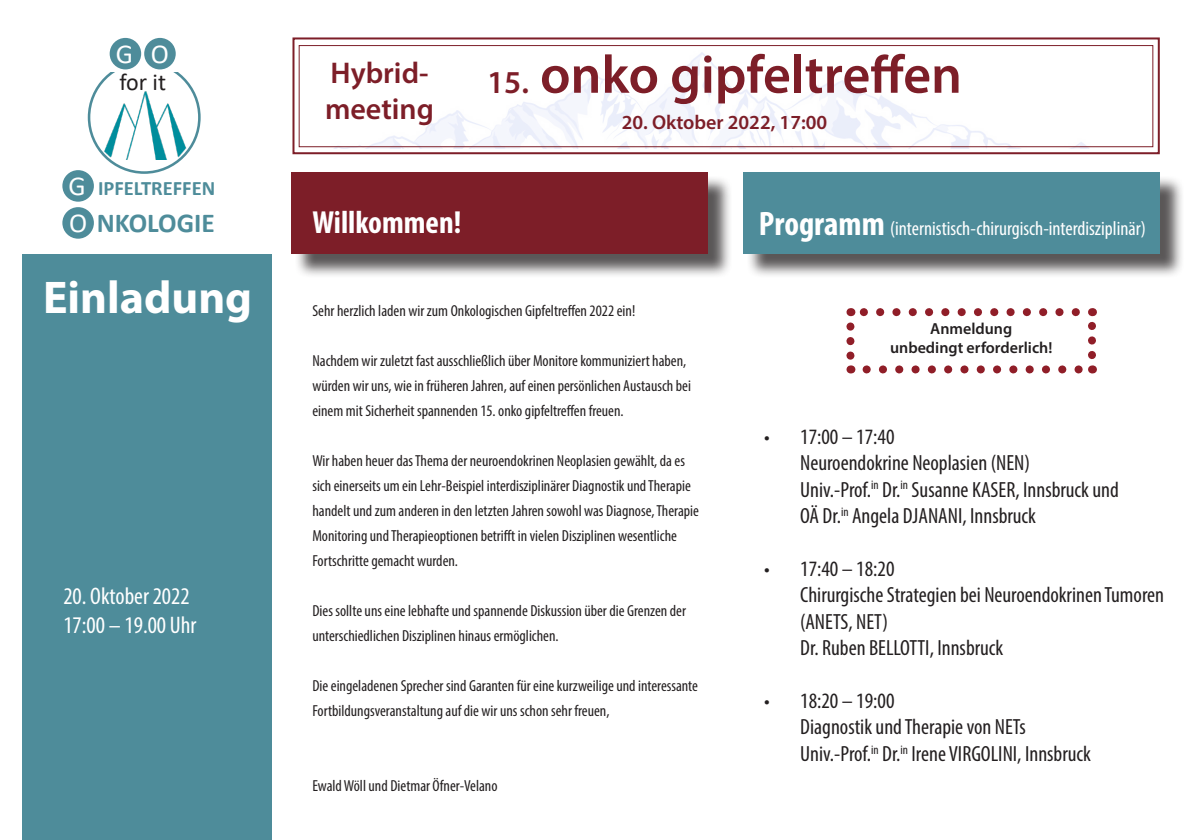
<style>
.page{position:relative;width:1191px;height:840px;background:#fff}
.page>*{position:absolute;margin:0;border:0;box-sizing:border-box;transform-origin:0 0}
.t1{font:600 54px "Myriad Pro";color:#7d1e28}
.t2{font:700 46px "Myriad Pro";color:#fff}
.t3{font:700 condensed 32px "Myriad Pro";color:#fff}
.t4{font:600 30px/36px "Myriad Pro";color:#7d1e28}
.t5{font:700 27.4px "Calibri";color:#4e8c9a}
.t6{font:27.4px "Calibri";color:#fff}
.t7{font:condensed 24px/28.8px "Myriad Pro";color:#fff}
.t8{font:24px "Calibri";color:#231f20}
.t9{font:condensed 22px/26.4px "Myriad Pro";color:#231f20}
.t10{font:700 20.6px "Calibri";color:#4e8c9a}
.t11{font:condensed 20px "Myriad Pro";color:#fff}
.t12{font:600 20px "Myriad Pro";color:#7d1e28}
.t13{font:condensed 16px/25px "Myriad Pro";color:#231f20}
.t14{font:600 16px "Myriad Pro";color:#231f20}
.s1{font-weight:400;font-size:27.4px;color:#fff}
.s2{font-weight:400;color:#fff}
.s3{font-size:32px}
.s4{font-weight:700;font-size:34px}
</style>
<div class="page">
<div style="left:294px;top:174px;width:438px;height:104px;background:#231f20;opacity:.75"></div>
<div style="left:291px;top:171px;width:416px;height:82px;background:#7d1e28"></div>
<div style="left:746px;top:174px;width:438px;height:104px;background:#231f20;opacity:.75"></div>
<div style="left:743px;top:171px;width:416px;height:82px;background:#4e8c9a"></div>
<div style="left:23px;top:255px;width:249px;height:584px;background:#4e8c9a"></div>
<div style="left:88px;top:61px;width:113px;height:113px;border:3px solid #4e8c9a;border-radius:50%"></div>
<div style="left:99px;top:38px;width:82px;height:34px;background:#fff"></div>
<div style="left:110px;top:38px;width:31px;height:31px;background:#4e8c9a;border-radius:50%"></div>
<div style="left:144px;top:38px;width:32px;height:31px;background:#4e8c9a;border-radius:50%"></div>
<div style="left:62px;top:170px;width:32px;height:31px;background:#4e8c9a;border-radius:50%"></div>
<div style="left:62px;top:207px;width:32px;height:31px;background:#4e8c9a;border-radius:50%"></div>
<img style="left:103px;top:91px;width:85px;height:69px">
<img style="left:298px;top:45px;width:856px;height:104px">
<div style="left:292px;top:37px;width:867px;height:117px;border:2px solid #7d1e28"></div>
<div style="left:299px;top:45px;width:854px;height:102px;border:1px solid #7d1e28"></div>
<svg style="left:866px;top:365px;width:217px;height:8px"></svg>
<svg style="left:859px;top:308px;width:216px;height:8px"></svg>
<svg style="left:846px;top:326px;width:8px;height:47px"></svg>
<svg style="left:1088px;top:308px;width:8px;height:47px"></svg>
<p class="t6" style="left:116px;top:35px;width:19px">G</p>
<p class="t6" style="left:151px;top:35px;width:20px">O</p>
<p class="t8" style="left:119px;top:65px;width:48px">for it</p>
<p class="t10" style="left:68px;top:173px;width:148px"><span class="s1">G</span> IPFELTREFFEN</p>
<p class="t5" style="left:69px;top:203px;width:147px"><span class="s2">O</span> NKOLOGIE</p>
<p class="t2" style="left:43px;top:267px;width:211px">Einladung</p>
<p class="t7" style="left:63px;top:581px;width:135px">20. Oktober 2022<br>17:00 – 19.00 Uhr</p>
<p class="t4" style="left:325px;top:54px;width:110px">Hybrid&shy;meeting</p>
<p class="t1" style="left:487px;top:40px;width:476px"><span class="s3">15.</span> onko gipfeltreffen</p>
<p class="t12" style="left:622px;top:109px;width:207px">20. Oktober 2022, 17:00</p>
<p class="t3" style="left:312px;top:202px;width:150px">Willkommen!</p>
<p class="t11" style="left:759px;top:216px;width:388px"><span class="s4">Programm</span> (internistisch-chirurgisch-interdisziplinär)</p>
<p class="t13" style="left:312px;top:297px;width:324px">Sehr herzlich laden wir zum Onkologischen Gipfeltreffen 2022 ein!</p>
<p class="t13" style="left:312px;top:347px;width:380px">Nachdem wir zuletzt fast ausschließlich über Monitore kommuniziert haben, würden wir uns, wie in früheren Jahren, auf einen persönlichen Austausch bei einem mit Sicherheit spannenden 15. onko gipfeltreffen freuen.</p>
<p class="t13" style="left:312px;top:447px;width:388px">Wir haben heuer das Thema der neuroendokrinen Neoplasien gewählt, da es sich einerseits um ein Lehr-Beispiel interdisziplinärer Diagnostik und Therapie handelt und zum anderen in den letzten Jahren sowohl was Diagnose, Therapie Monitoring und Therapieoptionen betrifft in vielen Disziplinen wesentliche Fortschritte gemacht wurden.</p>
<p class="t13" style="left:312px;top:597px;width:375px">Dies sollte uns eine lebhafte und spannende Diskussion über die Grenzen der unterschiedlichen Disziplinen hinaus ermöglichen.</p>
<p class="t13" style="left:312px;top:672px;width:387px">Die eingeladenen Sprecher sind Garanten für eine kurzweilige und interessante<br>Fortbildungsveranstaltung auf die wir uns schon sehr freuen,</p>
<p class="t13" style="left:312px;top:772px;width:187px">Ewald Wöll und Dietmar Öfner-Velano</p>
<p class="t14" style="left:930px;top:318px;width:83px">Anmeldung</p>
<p class="t14" style="left:890px;top:337px;width:164px">unbedingt erforderlich!</p>
<p class="t9" style="left:800px;top:423px;width:320px;text-indent:-36px">• 17:00 – 17:40<br>Neuroendokrine Neoplasien (NEN)<br>Univ.-Prof.<sup>in</sup> Dr.<sup>in</sup> Susanne KASER, Innsbruck und OÄ Dr.<sup>in</sup> Angela DJANANI, Innsbruck</p>
<p class="t9" style="left:800px;top:555px;width:365px;text-indent:-36px">• 17:40 – 18:20<br>Chirurgische Strategien bei Neuroendokrinen Tumoren (ANETS, NET)<br>Dr. Ruben BELLOTTI, Innsbruck</p>
<p class="t9" style="left:800px;top:687px;width:292px;text-indent:-36px">• 18:20 – 19:00<br>Diagnostik und Therapie von NETs<br>Univ.-Prof.<sup>in</sup> Dr.<sup>in</sup> Irene VIRGOLINI, Innsbruck</p>
</div>
